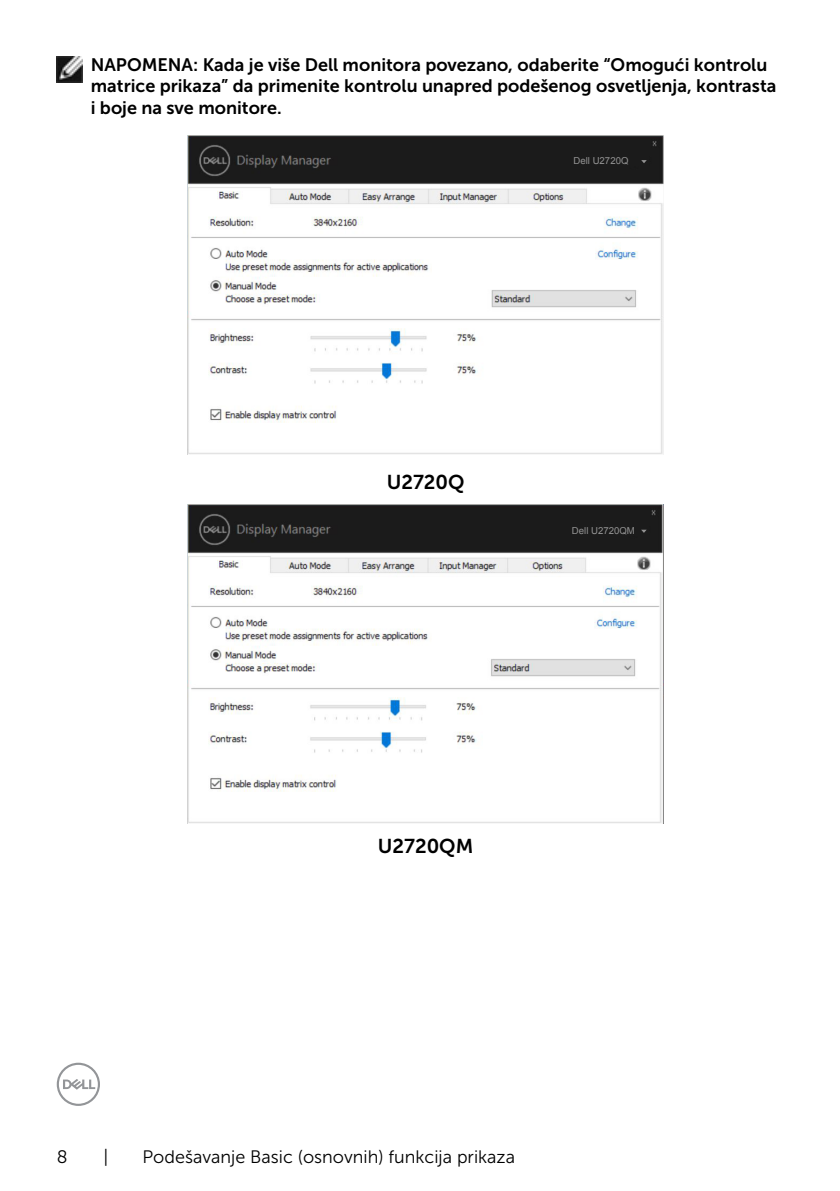
<style>
.page{position:relative;width:840px;height:1191px;background:#fff}
.page>*{position:absolute;margin:0;border:0;box-sizing:border-box;transform-origin:0 0}
.t1{font:20px "Museo Sans For Dell 700";color:#000}
.t2{font:18px/21.6px "Museo Sans For Dell 700";color:#000}
.t3{font:18px "Museo Sans For Dell 300";color:#000}
.t4{font:9.6px "Arial";color:#939393}
</style>
<div class="page">
<svg style="left:57px;top:1062px;width:43px;height:44px"></svg>
<img style="left:57px;top:57px;width:25px;height:25px">
<img style="left:187px;top:135px;width:476px;height:319px">
<div style="left:531px;top:155px;width:117px;height:11px;background:#1b1b1b"></div>
<img style="left:188px;top:505px;width:475px;height:318px">
<div style="left:531px;top:524px;width:117px;height:11px;background:#1b1b1b"></div>
<p class="t2" style="left:91px;top:54px;width:686px">NAPOMENA: Kada je više Dell monitora povezano, odaberite “Omogući kontrolu matrice prikaza” da primenite kontrolu unapred podešenog osvetljenja, kontrasta i boje na sve monitore.</p>
<p class="t4" style="left:573px;top:154px;width:56px">Dell U2720Q</p>
<p class="t1" style="left:386px;top:470px;width:79px">U2720Q</p>
<p class="t4" style="left:571px;top:524px;width:64px">Dell U2720QM</p>
<p class="t1" style="left:377px;top:834px;width:97px">U2720QM</p>
<p class="t3" style="left:57px;top:1146px;width:12px">8</p>
<p class="t3" style="left:104px;top:1146px;width:6px">|</p>
<p class="t3" style="left:142px;top:1146px;width:374px">Podešavanje Basic (osnovnih) funkcija prikaza</p>
</div>
